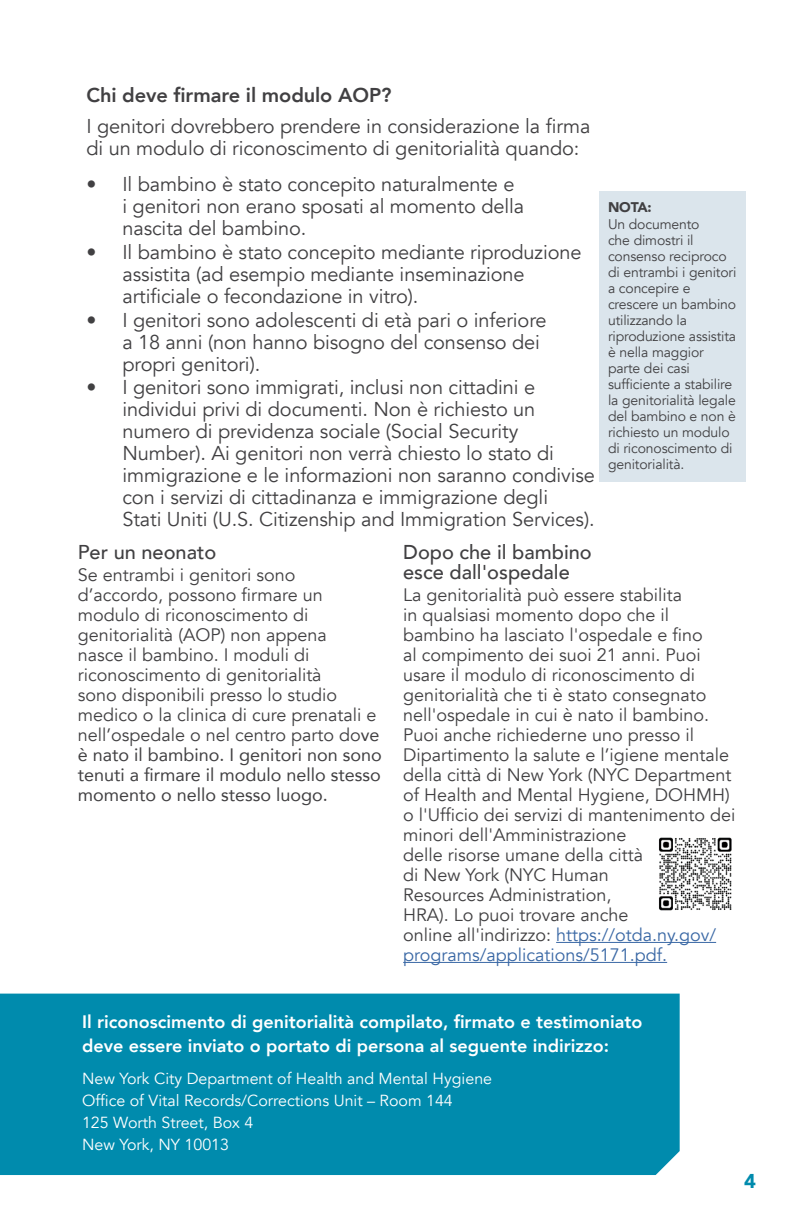
<style>
.page{position:relative;width:792px;height:1224px;background:#fff}
.page>*{position:absolute;margin:0;border:0;box-sizing:border-box;transform-origin:0 0}
.t1{font:20px/22px "Avenir";letter-spacing:-.005em;color:#414042}
.t2{font:500 20px/20px "Avenir";color:#414042}
.t3{font:800 20px "Avenir";letter-spacing:-.005em;color:#414042}
.t4{font:900 20px "Avenir";color:#008bad}
.t5{font:18px/20px "Avenir";color:#414042}
.t6{font:800 18px/24px "Avenir";color:#fff}
.t7{font:16px/22px "Avenir";color:#fff}
.t8{font:14px/16px "Avenir";letter-spacing:-.01em;color:#414042}
.t9{font:900 14px "Avenir";color:#414042}
.s1{color:#3a68a5}
.s2{font-style:inherit}
</style>
<div class="page">
<div style="left:0;top:994px;width:680px;height:181px;background:#008bad"></div>
<hr style="left:556px;top:942px;width:160px;height:1px;background:#3a68a5">
<hr style="left:403px;top:962px;width:264px;height:1px;background:#3a68a5">
<div style="left:599px;top:192px;width:147px;height:290px;background:#dbe5ec"></div>
<img style="left:659px;top:837px;width:73px;height:74px">
<p class="t3" style="left:86px;top:80px;width:307px">Chi deve firmare il modulo AOP?</p>
<p class="t1" style="left:86px;top:116px;width:506px">I genitori dovrebbero prendere in considerazione la firma di un modulo di riconoscimento di genitorialità quando:</p>
<p class="t1" style="left:122px;top:174px;width:403px;text-indent:-36px">• Il bambino è stato concepito naturalmente e i genitori non erano sposati al momento della nascita del bambino.</p>
<p class="t1" style="left:122px;top:241px;width:461px;text-indent:-36px">• Il bambino è stato concepito mediante riproduzione assistita (ad esempio mediante inseminazione artificiale o fecondazione in vitro).</p>
<p class="t1" style="left:122px;top:309px;width:426px;text-indent:-36px">• I genitori sono adolescenti di età pari o inferiore a 18 anni (non hanno bisogno del consenso dei propri genitori).</p>
<p class="t1" style="left:122px;top:377px;width:474px;text-indent:-36px">• I genitori sono immigrati, inclusi non cittadini e individui privi di documenti. Non è richiesto un numero di previdenza sociale (Social Security Number). Ai genitori non verrà chiesto lo stato di immigrazione e le informazioni non saranno condivise con i servizi di cittadinanza e immigrazione degli<br>Stati Uniti (U.S. Citizenship and Immigration Services).</p>
<p class="t2" style="left:403px;top:541px;width:190px">Dopo che il bambino esce dall'ospedale</p>
<p class="t5" style="left:403px;top:585px;width:334px">La genitorialità può essere stabilita<br>in qualsiasi momento dopo che il bambino ha lasciato l'ospedale e fino<br>al compimento dei suoi 21 anni. Puoi usare il modulo di riconoscimento di genitorialità che ti è stato consegnato nell'ospedale in cui è nato il bambino.<br>Puoi anche richiederne uno presso il Dipartimento la salute e l’igiene mentale della città di New York (NYC Department of Health and Mental Hygiene, DOHMH) o l'Ufficio dei servizi di mantenimento dei minori dell'Amministrazione<br>delle risorse umane della città<br>di New York (NYC Human<br>Resources Administration,<br>HRA). Lo puoi trovare anche<br>online all'indirizzo: <span class="s1">https://otda.ny.gov/ programs/applications/5171.pdf.</span></p>
<p class="t9" style="left:608px;top:195px;width:45px">NOTA:</p>
<p class="t8" style="left:608px;top:217px;width:130px">Un documento<br>che dimostri il consenso reciproco di entrambi i genitori a concepire e crescere un bambino utilizzando la riproduzione assistita è nella maggior parte dei casi sufficiente a stabilire la genitorialità legale del bambino e non è richiesto un modulo di riconoscimento di genitorialità.</p>
<p class="t2" style="left:78px;top:541px;width:140px">Per un neonato</p>
<p class="t5" style="left:78px;top:565px;width:306px">Se entrambi i genitori sono d’accordo, possono firmare un modulo di riconoscimento di genitorialità (AOP) non appena<br>nasce il bambino. I moduli di riconoscimento di genitorialità<br>sono disponibili presso lo studio medico o la clinica di cure prenatali e nell’ospedale o nel centro parto do<span class="s2">ve è nato il bambino. I genitori non sono tenuti a firmare il modulo nello stesso momento o nello stesso luogo.</span></p>
<p class="t6" style="left:82px;top:1010px;width:562px">Il riconoscimento di genitorialità compilato, firmato e testimoniato deve essere inviato o portato di persona al seguente indirizzo:</p>
<p class="t7" style="left:82px;top:1068px;width:412px">New York City Department of Health and Mental Hygiene Office of Vital Records/Corrections Unit – Room 144<br>125 Worth Street, Box 4<br>New York, NY 10013</p>
<p class="t4" style="left:744px;top:1164px;width:13px">4</p>
</div>
